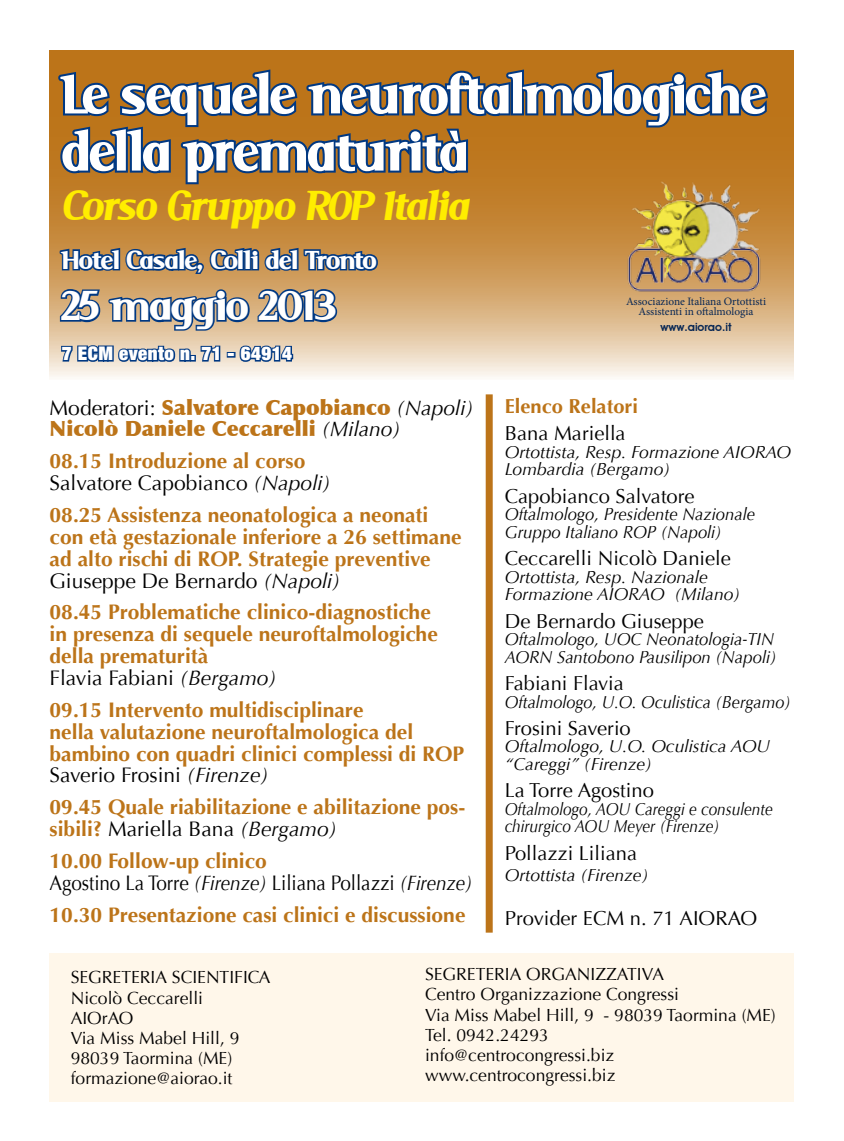
<style>
.page{position:relative;width:844px;height:1141px;background:#fff}
.page>*{position:absolute;margin:0;border:0;box-sizing:border-box;transform-origin:0 0}
.t1{font:900 61.25px/57.2px "Serif";letter-spacing:.025em;color:#fff;scale:.95 1}
.t2{font:italic 900 45.5px "Serif";letter-spacing:.025em;color:#ffed00;scale:.95 1}
.t3{font:900 45.5px "Serif";letter-spacing:.025em;color:#fff}
.t4{font:900 28.35px "Serif";letter-spacing:.025em;color:#fff}
.t5{font:700 21px/21.9px "Optima";color:#bc7419}
.t6{font:900 21px/21.9px "Optima";color:#bc7419}
.t7{font:21px/21.9px "Optima";letter-spacing:-.005em;color:#000;scale:.9 1}
.t8{font:20.12px "Optima";color:#000}
.t9{font:700 20.12px/27.5px "Optima";color:#bc7419}
.t10{font:900 expanded 18.9px "Helvetica Neue";letter-spacing:.03em;color:#fff}
.t11{font:17.5px/20.1px "Optima";color:#000}
.t12{font:italic 17.5px/17.5px "Optima";color:#000}
.t13{font:italic 17.5px/17.5px "Optima";color:#000;scale:.95 1}
.t14{font:italic 17.5px/17.5px "Optima";color:#000;scale:.88 1}
.t15{font:italic 17.5px "Optima";color:#000;scale:.93 1}
.t16{font:11.38px/10.5px "Minion Pro";color:#092855;text-align:center}
.t17{font:600 11.38px "Avant Garde IT Cby BT";color:#092855}
.s1{font-weight:400;color:#000}
.s2{font-weight:400;font-style:italic;color:#000}
.s3{font-weight:700;color:#bc7419}
.s4{font-style:italic}
</style>
<div class="page">
<div style="left:50px;top:953px;width:744px;height:148px;background:#fff7ea"></div>
<svg style="left:50px;top:50px;width:744px;height:327px;background:#d09e5f"></svg>
<svg style="left:56px;top:67px;width:713px;height:119px;background:#856339"></svg>
<svg style="left:58px;top:246px;width:322px;height:30px;background:#6c6966"></svg>
<svg style="left:58px;top:287px;width:280px;height:90px;background:#a5a29e"></svg>
<div style="left:485px;top:394px;width:7px;height:539px;background:#bc7419"></div>
<img style="left:625px;top:174px;width:136px;height:122px">
<p class="t1" style="left:62px;top:65px;width:740px">Le sequele neuroftalmologiche della prematurità</p>
<p class="t2" style="left:62px;top:180px;width:427px">Corso Gruppo ROP Italia</p>
<p class="t4" style="left:62px;top:244px;width:315px">Hotel Casale, Colli del Tronto</p>
<p class="t3" style="left:62px;top:281px;width:274px">25 maggio 2013</p>
<p class="t10" style="left:62px;top:341px;width:231px">7 ECM evento n. 71 - 64914</p>
<p class="t9" style="left:504px;top:393px;width:135px">Elenco Relatori<br><span class="s1">Bana Mariella</span></p>
<p class="t12" style="left:504px;top:443px;width:288px">Ortottista, Resp. Formazione AIORAO<br>Lombardia (Bergamo)</p>
<p class="t8" style="left:504px;top:484px;width:191px">Capobianco Salvatore</p>
<p class="t13" style="left:504px;top:506px;width:265px">Oftalmologo, Presidente Nazionale<br>Gruppo Italiano ROP (Napoli)</p>
<p class="t8" style="left:504px;top:547px;width:227px">Ceccarelli Nicolò Daniele</p>
<p class="t12" style="left:504px;top:568px;width:237px">Ortottista, Resp. Nazionale<br>Formazione AIORAO (Milano)</p>
<p class="t8" style="left:504px;top:609px;width:201px">De Bernardo Giuseppe</p>
<p class="t13" style="left:504px;top:631px;width:287px">Oftalmologo, UOC Neonatologia-TIN<br>AORN Santobono Pausilipon (Napoli)</p>
<p class="t8" style="left:504px;top:672px;width:121px">Fabiani Flavia</p>
<p class="t15" style="left:504px;top:691px;width:309px">Oftalmologo, U.O. Oculistica (Bergamo)</p>
<p class="t8" style="left:504px;top:716px;width:127px">Frosini Saverio</p>
<p class="t12" style="left:504px;top:738px;width:267px">Oftalmologo, U.O. Oculistica AOU “Careggi” (Firenze)</p>
<p class="t8" style="left:504px;top:779px;width:150px">La Torre Agostino</p>
<p class="t14" style="left:504px;top:800px;width:306px">Oftalmologo, AOU Careggi e consulente chirurgico AOU Meyer (Firenze)</p>
<p class="t8" style="left:504px;top:841px;width:134px">Pollazzi Liliana</p>
<p class="t12" style="left:504px;top:866px;width:145px">Ortottista (Firenze)</p>
<p class="t8" style="left:504px;top:906px;width:254px">Provider ECM n. 71 AIORAO</p>
<p class="t16" style="left:626px;top:296px;width:141px">Associazione Italiana Ortottisti<br>Assistenti in oftalmologia</p>
<p class="t17" style="left:660px;top:320px;width:72px">www.aiorao.it</p>
<p class="t6" style="left:50px;top:396px;width:425px"><span class="s1">Moderatori:</span> Salvatore Capobianco <span class="s2">(Napoli)<br></span>Nicolò Daniele Ceccarelli <span class="s2">(Milano)</span></p>
<p class="t5" style="left:50px;top:450px;width:282px">08.15 Introduzione al corso<br><span class="s1">Salvatore Capobianco</span> <span class="s2">(Napoli)</span></p>
<p class="t5" style="left:50px;top:504px;width:413px">08.25 Assistenza neonatologica a neonati con età gestazionale inferiore a 26 settimane ad alto rischi di ROP. Strategie preventive <span class="s1">Giuseppe De Bernardo</span> <span class="s2">(Napoli)</span></p>
<p class="t5" style="left:50px;top:602px;width:389px">08.45 Problematiche clinico-diagnostiche in presenza di sequele neuroftalmologiche della prematurità<br><span class="s1">Flavia Fabiani</span> <span class="s2">(Bergamo)</span></p>
<p class="t5" style="left:50px;top:699px;width:416px">09.15 Intervento multidisciplinare<br>nella valutazione neuroftalmologica del bambino con quadri clinici complessi di ROP <span class="s1">Saverio Frosini</span> <span class="s2">(Firenze)</span></p>
<p class="t5" style="left:50px;top:796px;width:417px">09.45 Quale riabilitazione e abilitazione pos&shy;sibili? <span class="s1">Mariella Bana</span> <span class="s2">(Bergamo)</span></p>
<p class="t7" style="left:50px;top:850px;width:471px"><span class="s3">10.00 Follow-up clinico<br></span>Agostino La Torre <span class="s4">(Firenze)</span> Liliana Pollazzi <span class="s4">(Firenze)</span></p>
<p class="t5" style="left:50px;top:904px;width:417px">10.30 Presentazione casi clinici e discussione</p>
<p class="t11" style="left:71px;top:968px;width:201px">SEGRETERIA SCIENTIFICA<br>Nicolò Ceccarelli<br>AIOrAO<br>Via Miss Mabel Hill, 9<br>98039 Taormina (ME) formazione@aiorao.it</p>
<p class="t11" style="left:425px;top:965px;width:352px">SEGRETERIA ORGANIZZATIVA<br>Centro Organizzazione Congressi<br>Via Miss Mabel Hill, 9 - 98039 Taormina (ME)<br>Tel. 0942.24293<br>info@centrocongressi.biz www.centrocongressi.biz</p>
</div>
